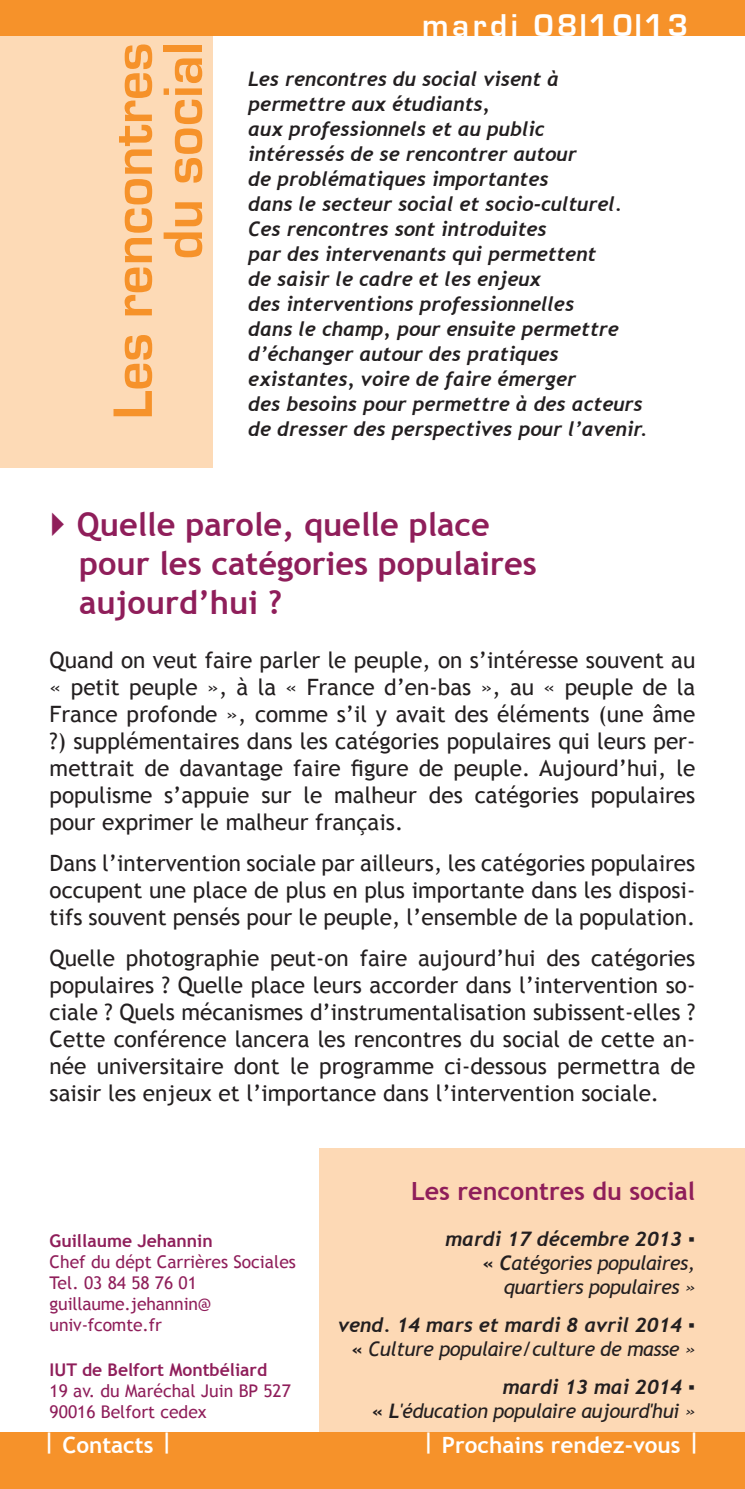
<style>
.page{position:relative;width:745px;height:1489px;background:#fff}
.page>*{position:absolute;margin:0;border:0;box-sizing:border-box;transform-origin:0 0}
.t1{font:700 57.5px/50px "Eurostile";color:#f6922a;text-align:right}
.t2{font:700 32.5px/39px "Trebuchet MS";color:#8f1e5a}
.t3{font:700 32.5px "Eurostile";letter-spacing:.11em;color:#fff}
.t4{font:700 25px "Trebuchet MS";color:#8f1e5a}
.t5{font:22.5px/27px "Trebuchet MS";color:#231f20;text-align:justify}
.t6{font:700 22.5px "Trebuchet MS";color:#fff}
.t7{font:italic 700 20px/25px "Trebuchet";color:#231f20}
.t8{font:italic 20px/24px "Trebuchet MS";letter-spacing:-.02em;color:#231f20;text-align:right}
.t9{font:17.5px/21px "Trebuchet MS";color:#8f1e5a}
.t10{font:700 17.5px "Trebuchet MS";color:#8f1e5a}
.s1{font-family:"Trebuchet";font-weight:700}
</style>
<div class="page">
<div style="left:0;top:0;width:213px;height:468px;background:#fddab6"></div>
<div style="left:0;top:1431px;width:744px;height:57px;background:#f6922a"></div>
<div style="left:0;top:0;width:744px;height:35px;background:#f6922a"></div>
<div style="left:319px;top:1148px;width:425px;height:283px;background:#fdd9b5"></div>
<h1 class="t1" style="left:109px;top:419px;width:378px;rotate:-90deg">Les rencontres du social</h1>
<h2 class="t3" style="left:422px;top:7px;width:267px">mardi 08|10|13</h2>
<p class="t7" style="left:248px;top:66px;width:400px">Les rencontres du social visent à permettre aux étudiants,<br>aux professionnels et au public<br>intéressés de se rencontrer autour<br>de problématiques importantes<br>dans le secteur social et socio-culturel.<br>Ces rencontres sont introduites<br>par des intervenants qui permettent<br>de saisir le cadre et les enjeux<br>des interventions professionnelles<br>dans le champ, pour ensuite permettre d’échanger autour des pratiques existantes, voire de faire émerger<br>des besoins pour permettre à des acteurs de dresser des perspectives pour l’avenir.</p>
<h2 class="t2" style="left:77px;top:504px;width:461px">Quelle parole, quelle place pour les catégories populaires aujourd’hui ?</h2>
<p class="t5" style="left:50px;top:646px;width:646px">Quand on veut faire parler le peuple, on s’intéresse souvent au « petit peuple », à la « France d’en-bas », au « peuple de la France profonde », comme s’il y avait des éléments (une âme ?) supplémentaires dans les catégories populaires qui leurs per&shy;mettrait de davantage faire figure de peuple. Aujourd’hui, le populisme s’appuie sur le malheur des catégories populaires pour exprimer le malheur français.</p>
<p class="t5" style="left:50px;top:849px;width:646px">Dans l’intervention sociale par ailleurs, les catégories populaires occupent une place de plus en plus importante dans les disposi&shy;tifs souvent pensés pour le peuple, l’ensemble de la population.</p>
<p class="t5" style="left:50px;top:944px;width:646px">Quelle photographie peut-on faire aujourd’hui des catégories populaires ? Quelle place leurs accorder dans l’intervention so&shy;ciale ? Quels mécanismes d’instrumentalisation subissent-elles ?<br>Cette conférence lancera les rencontres du social de cette an&shy;née universitaire dont le programme ci-dessous permettra de saisir les enjeux et l’importance dans l’intervention sociale.</p>
<p class="t10" style="left:50px;top:1229px;width:164px">Guillaume Jehannin</p>
<p class="t9" style="left:50px;top:1251px;width:248px">Chef du dépt Carrières Sociales<br>Tel. 03 84 58 76 01 guillaume.jehannin@ univ-fcomte.fr</p>
<p class="t10" style="left:50px;top:1358px;width:219px">IUT de Belfort Montbéliard</p>
<p class="t9" style="left:50px;top:1380px;width:242px">19 av. du Maréchal Juin BP 527<br>90016 Belfort cedex</p>
<p class="t4" style="left:411px;top:1175px;width:285px">Les rencontres du social</p>
<p class="t7" style="left:445px;top:1226px;width:251px">mardi 17 décembre 2013 ▪</p>
<p class="t8" style="left:482px;top:1250px;width:214px"><span class="s1">« C</span>atégories populaires, quartiers populaires »</p>
<p class="t7" style="left:338px;top:1312px;width:358px">vend. 14 mars et mardi 8 avril 2014 ▪</p>
<p class="t8" style="left:351px;top:1336px;width:345px"><span class="s1">«</span> Culture populaire/culture de masse »</p>
<p class="t7" style="left:502px;top:1374px;width:194px">mardi 13 mai 2014 ▪</p>
<p class="t8" style="left:372px;top:1398px;width:324px"><span class="s1">« L</span>'éducation populaire aujourd'hui »</p>
<p class="t6" style="left:43px;top:1430px;width:132px">| Contacts |</p>
<p class="t6" style="left:421px;top:1430px;width:280px">| Prochains rendez-vous |</p>
</div>
